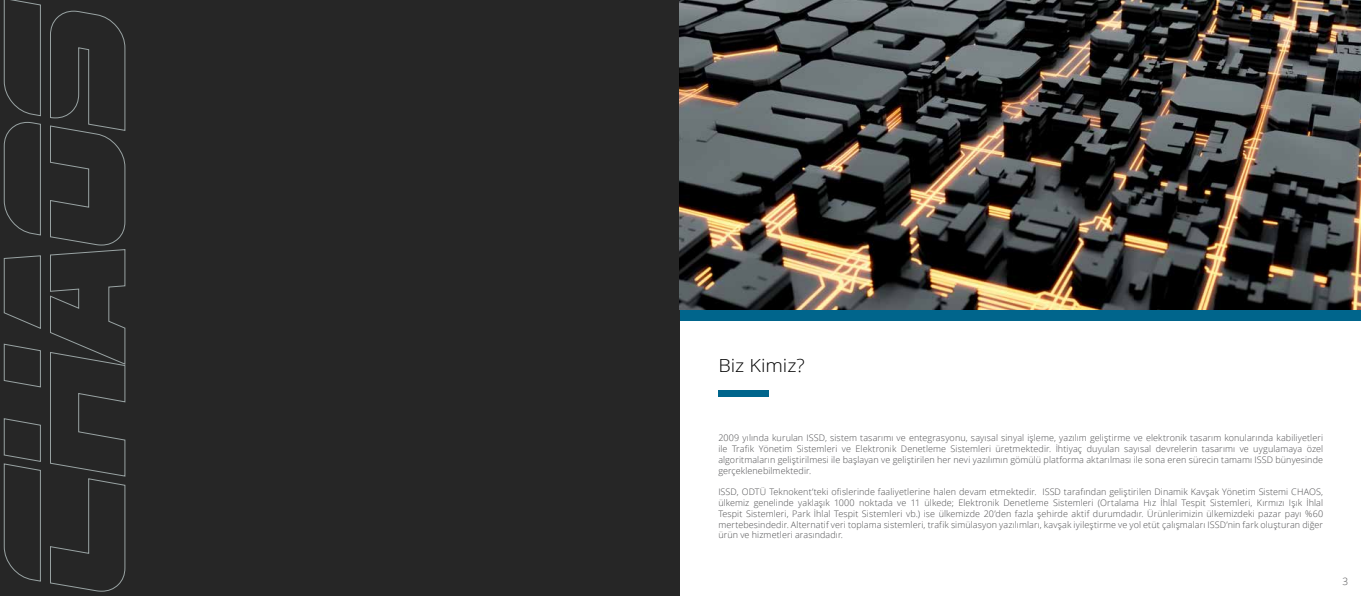
<style>
.page{position:relative;width:1361px;height:596px;background:#fff}
.page>*{position:absolute;margin:0;border:0;box-sizing:border-box;transform-origin:0 0}
.t1{font:300 18px "Open Sans";color:#000;scale:1.1 1}
.t2{font:300 10px "Open Sans";color:#4d4d4f}
.t3{font:300 9px/10.8px "Open Sans";letter-spacing:.01em;color:#4d4d4f;text-align:justify}
</style>
<div class="page">
<div style="left:0;top:0;width:680px;height:595px;background:#262626"></div>
<svg style="left:3px;top:0;width:123px;height:592px"></svg>
<div style="left:680px;top:309px;width:680px;height:11px;background:#00658c"></div>
<div style="left:718px;top:390px;width:51px;height:7px;background:#00658c"></div>
<img style="left:680px;top:0;width:680px;height:309px">
<h1 class="t1" style="left:718px;top:352px;width:80px">Biz Kimiz?</h1>
<p class="t3" style="left:718px;top:432px;width:606px">2009 yılında kurulan ISSD, sistem tasarımı ve entegrasyonu, sayısal sinyal işleme, yazılım geliştirme ve elektronik tasarım konularında kabiliyetleri ile Trafik Yönetim Sistemleri ve Elektronik Denetleme Sistemleri üretmektedir. İhtiyaç duyulan sayısal devrelerin tasarımı ve uygulamaya özel algoritmaların geliştirilmesi ile başlayan ve geliştirilen her nevi yazılımın gömülü platforma aktarılması ile sona eren sürecin tamamı ISSD bünyesinde gerçeklenebilmektedir.</p>
<p class="t3" style="left:718px;top:486px;width:606px">ISSD, ODTÜ Teknokent’teki ofislerinde faaliyetlerine halen devam etmektedir. ISSD tarafından geliştirilen Dinamik Kavşak Yönetim Sistemi CHAOS, ülkemiz genelinde yaklaşık 1000 noktada ve 11 ülkede; Elektronik Denetleme Sistemleri (Ortalama Hız İhlal Tespit Sistemleri, Kırmızı Işık İhlal Tespit Sistemleri, Park İhlal Tespit Sistemleri vb.) ise ülkemizde 20’den fazla şehirde aktif durumdadır. Ürünlerimizin ülkemizdeki pazar payı %60 mertebesindedir. Alternatif veri toplama sistemleri, trafik simülasyon yazılımları, kavşak iyileştirme ve yol etüt çalışmaları ISSD’nin fark oluşturan diğer ürün ve hizmetleri arasındadır.</p>
<p class="t2" style="left:1342px;top:574px;width:7px">3</p>
</div>
